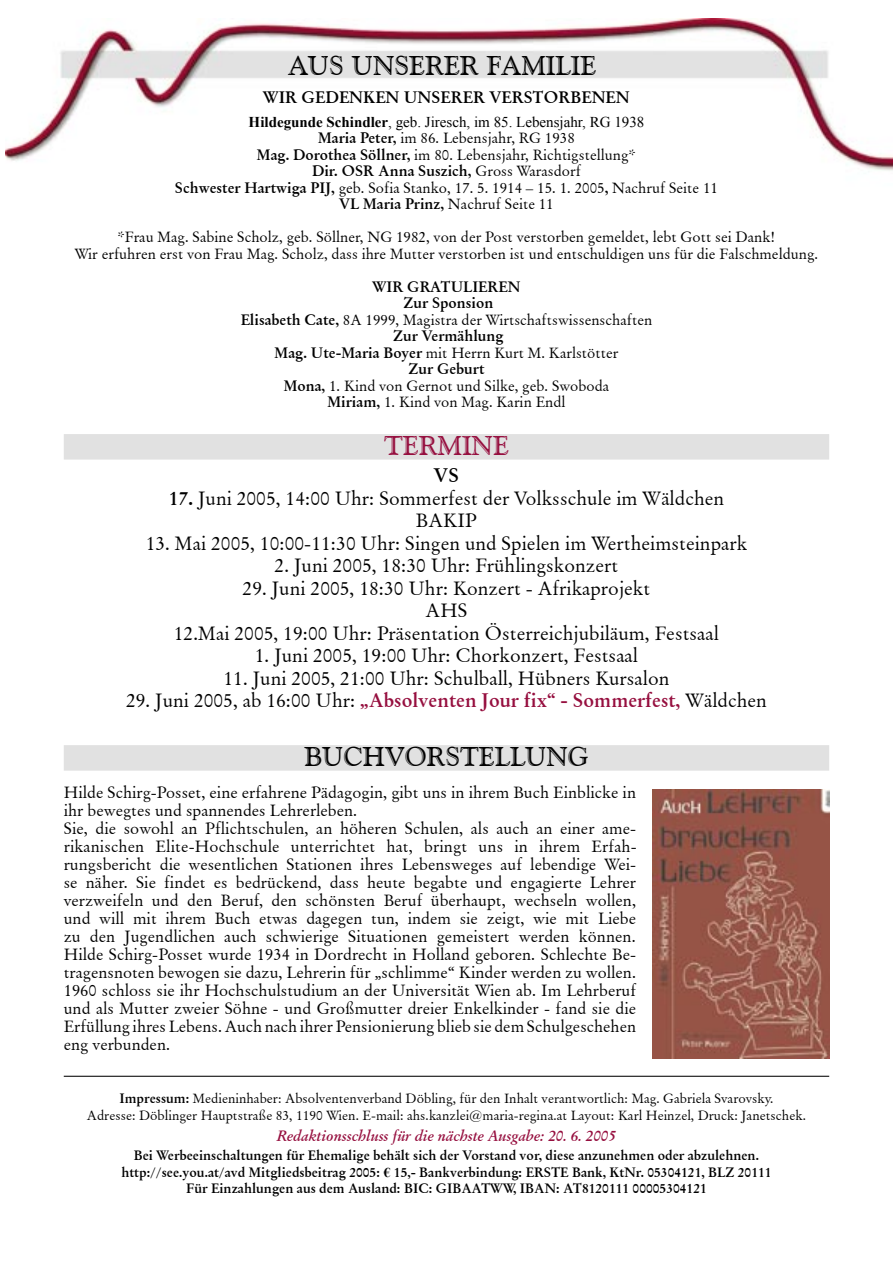
<style>
.page{position:relative;width:893px;height:1263px;background:#fff}
.page>*{position:absolute;margin:0;border:0;box-sizing:border-box;transform-origin:0 0}
.t1{font:27px "Goudy Handtooled BT";color:#000}
.t2{font:27px "Goudy Handtooled BT";color:#960f3f}
.t3{font:19.5px/22.5px "Original Garamond BT";color:#000;text-align:center}
.t4{font:700 19.5px "Original Garamond BT";color:#960f3f}
.t5{font:700 19.5px "Original Garamond BT";color:#000}
.t6{font:16.5px/18px "Original Garamond BT";color:#000}
.t7{font:700 16.5px "Original Garamond BT";color:#000}
.t8{font:15px/16.5px "Original Garamond BT";color:#000;text-align:center}
.t9{font:15px "Times New Roman";color:#000}
.t10{font:italic 700 15px "Original Garamond BT";color:#960f3f}
.t11{font:700 13.5px/16.5px "Original Garamond BT";color:#000;text-align:center}
.t12{font:13.5px/16.5px "Original Garamond BT";color:#000;text-align:center}
.s1{font-weight:700}
.s2{font-weight:400;color:#000}
.s3{font-family:"Times New Roman"}
</style>
<div class="page">
<img style="left:6px;top:18px;width:887px;height:153px">
<div style="left:64px;top:745px;width:765px;height:26px;background:#e1e1e1"></div>
<hr style="left:64px;top:1076px;width:765px;height:1px;background:#000">
<img style="left:653px;top:789px;width:176px;height:270px">
<div style="left:64px;top:434px;width:765px;height:26px;background:#e1e1e1"></div>
<h1 class="t1" style="left:288px;top:49px;width:310px">AUS UNSERER FAMILIE</h1>
<p class="t7" style="left:263px;top:87px;width:368px">WIR GEDENKEN UNSERER VERSTORBENEN</p>
<p class="t9" style="left:249px;top:112px;width:397px"><span class="s1">Hildegunde Schindler</span>, geb. Jiresch, im 85. Lebensjahr, RG 1938</p>
<p class="t8" style="left:175px;top:130px;width:544px"><span class="s1">Maria Peter,</span> im 86. Lebensjahr, RG 1938<br><span class="s1">Mag. Dorothea Söllner,</span> im 80. Lebensjahr, Richtigstellung*<br><span class="s1">Dir. OSR Anna Suszich,</span> Gross Warasdorf<br><span class="s1">Schwester Hartwiga PIJ,</span> geb. Sofia Stanko, 17. 5. 1914 – 15. 1. 2005<span class="s1">,</span> Nachruf Seite 11<br><span class="s1">VL Maria Prinz,</span> Nachruf Seite 11</p>
<p class="t8" style="left:75px;top:229px;width:745px">*Frau Mag. Sabine Scholz, geb. Söllner, NG 1982, von der Post verstorben gemeldet, lebt Gott sei Dank!<br>Wir erfuhren erst von Frau Mag. Scholz, dass ihre Mutter verstorben ist und entschuldigen uns für die Falschmeldung.</p>
<p class="t8" style="left:241px;top:278px;width:413px"><span class="s1">WIR GRATULIEREN<br>Zur Sponsion<br>Elisabeth Cate,</span> 8A 1999, Magistra der Wirtschaftswissenschaften<br><span class="s1">Zur Vermählung<br>Mag. Ute-Maria Boyer</span> mit Herrn Kurt M. Karlstötter<br><span class="s1">Zur Geburt<br>Mona,</span> 1. Kind von Gernot und Silke, geb. Swoboda<br><span class="s1">Miriam,</span> 1. Kind von Mag. Karin Endl</p>
<h1 class="t2" style="left:384px;top:429px;width:126px">TERMINE</h1>
<p class="t5" style="left:434px;top:463px;width:27px">VS</p>
<p class="t3" style="left:169px;top:487px;width:557px"><span class="s1">17.</span> Juni 2005, 14:00 Uhr: Sommerfest der Volksschule im Wäldchen<br>BAKIP</p>
<p class="t3" style="left:146px;top:532px;width:603px">13. Mai 2005, 10:00-11:30 Uhr: Singen und Spielen im Wertheimsteinpark</p>
<p class="t3" style="left:275px;top:554px;width:345px">2. Juni 2005, 18:30 Uhr: Frühlingskonzert</p>
<p class="t3" style="left:174px;top:577px;width:547px">29. Juni 2005, 18:30 Uhr: Konzert - Afrikaprojekt<br>AHS<br>12.Mai 2005, 19:00 Uhr: Präsentation Österreichjubiläum, Festsaal</p>
<p class="t3" style="left:255px;top:644px;width:385px">1. Juni 2005, 19:00 Uhr: Chorkonzert, Festsaal</p>
<p class="t3" style="left:224px;top:667px;width:447px">11. Juni 2005, 21:00 Uhr: Schulball, Hübners Kursalon</p>
<p class="t4" style="left:126px;top:688px;width:642px"><span class="s2">29. Juni 2005, ab 16:00 Uhr:</span> „Absolventen Jour fix“ - Sommerfest, <span class="s2">Wäldchen</span></p>
<h1 class="t1" style="left:304px;top:740px;width:285px">BUCHVORSTELLUNG</h1>
<p class="t6" style="left:64px;top:783px;width:575px">Hilde Schirg-Posset, eine erfahrene Pädagogin, gibt uns in ihrem Buch Einblicke in ihr bewegtes und spannendes Lehrerleben.<br>Sie, die sowohl an Pflichtschulen, an höheren Schulen, als auch an einer ame&shy;rikanischen Elite-Hochschule unterrichtet hat, bringt uns in ihrem Erfah&shy;rungsbericht die wesentlichen Stationen ihres Lebensweges auf lebendige Wei&shy;se näher. Sie findet es bedrückend, dass heute begabte und engagierte Lehrer verzweifeln und den Beruf, den schönsten Beruf überhaupt, wechseln wollen, und will mit ihrem Buch etwas dagegen tun, indem sie zeigt, wie mit Liebe zu den Jugendlichen auch schwierige Situationen gemeistert werden können.<br>Hilde Schirg-Posset wurde 1934 in Dordrecht in Holland geboren. Schlechte Be&shy;tragensnoten bewogen sie dazu, Lehrerin für „schlimme“ Kinder werden zu wollen.<br>1960 schloss sie ihr Hochschulstudium an der Universität Wien ab. Im Lehrberuf und als Mutter zweier Söhne - und Großmutter dreier Enkelkinder - fand sie die Erfüllung ihres Lebens. Auch nach ihrer Pensionierung blieb sie dem Schulgeschehen eng verbunden.</p>
<p class="t12" style="left:87px;top:1090px;width:721px"><span class="s1">Impressum:</span> Medieninhaber: Absolventenverband Döbling, für den Inhalt verantwortlich: Mag. Gabriela Svarovsky.<br>Adresse: Döblinger Hauptstraße 83, 1190 Wien. E-mail: ahs.kanzlei@maria-regina.at Layout: Karl Heinzel, Druck: Janetschek.</p>
<p class="t10" style="left:277px;top:1126px;width:340px">Redaktionsschluss für die nächste Ausgabe: 20. 6. 2005</p>
<p class="t11" style="left:121px;top:1147px;width:652px">Bei Werbeeinschaltungen für Ehemalige behält sich der Vorstand vor, diese anzunehmen oder abzulehnen. http://see.you.at/avd Mitgliedsbeitrag 2005: <span class="s3">€</span> 15,- Bankverbindung: ERSTE Bank, KtNr. 05304121, BLZ 20111<br>Für Einzahlungen aus dem Ausland: BIC: GIBAATWW, IBAN: AT8120111 00005304121</p>
</div>
